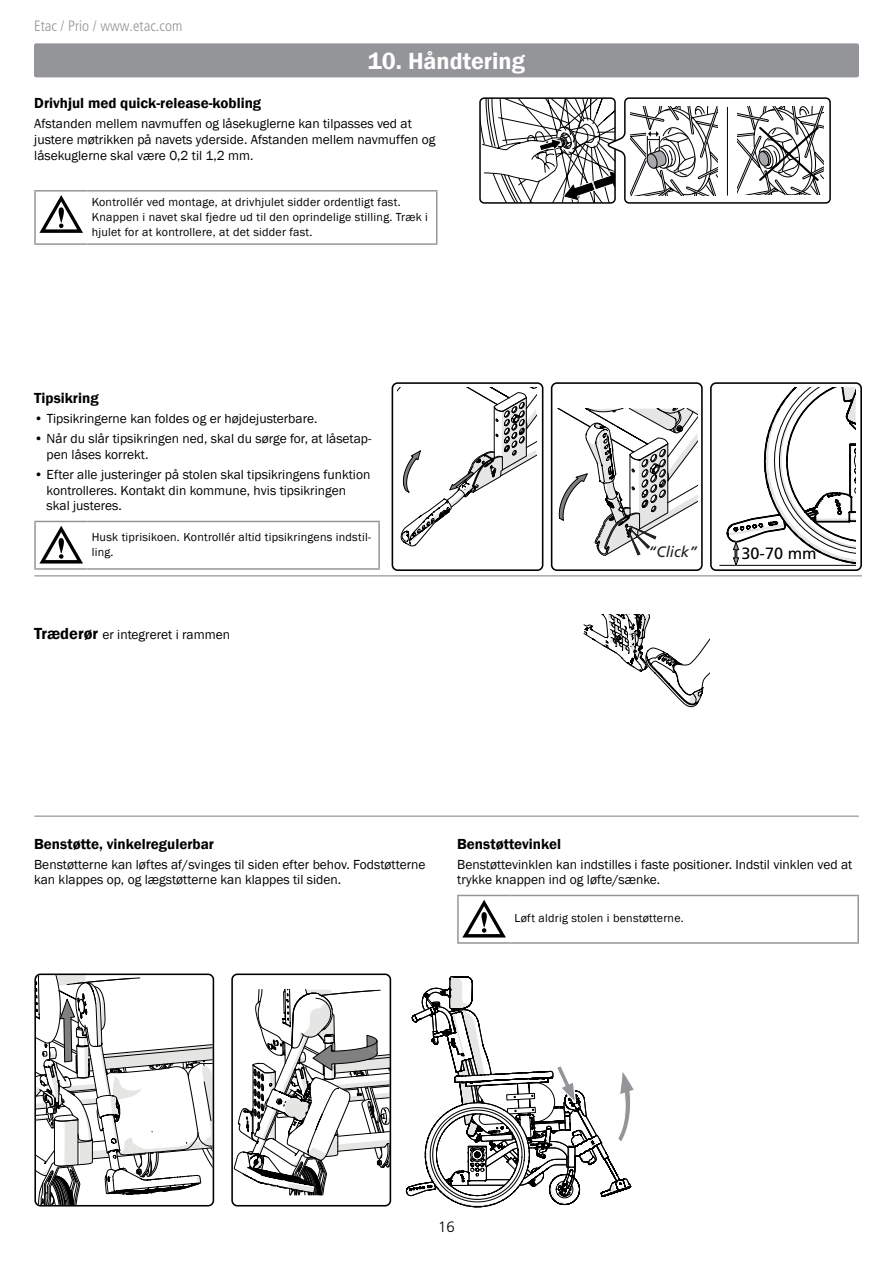
<style>
.page{position:relative;width:893px;height:1263px;background:#fff}
.page>*{position:absolute;margin:0;border:0;box-sizing:border-box;transform-origin:0 0}
.t1{font:600 24px "Franklin Gothic";color:#fff}
.t2{font:16.2px "Frutiger LT Pro";color:#000}
.t3{font:italic 15.15px "Frutiger LT Pro";color:#231f20}
.t4{font:600 15px "Franklin Gothic";color:#000}
.t5{font:300 condensed 15px "Frutiger LT Pro";color:#939598}
.t6{font:300 15px "Frutiger LT Pro";color:#000}
.t7{font:13.5px/15.8px "Franklin Gothic";color:#000}
.t8{font:12px/15px "Franklin Gothic";letter-spacing:.02em;color:#000}
.s1{font-weight:600;font-size:16.5px}
</style>
<div class="page">
<svg style="left:480px;top:97px;width:351px;height:107px"></svg>
<hr style="left:727px;top:107px;width:1px;height:89px;background:#000">
<svg style="left:398px;top:387px;width:138px;height:159px"></svg>
<div style="left:392px;top:382px;width:151px;height:189px;border:2px solid #000;border-radius:5px"></div>
<svg style="left:557px;top:407px;width:140px;height:149px"></svg>
<div style="left:551px;top:382px;width:152px;height:189px;border:2px solid #000;border-radius:5px"></div>
<svg style="left:719px;top:387px;width:137px;height:179px"></svg>
<div style="left:710px;top:382px;width:152px;height:189px;border:2px solid #000;border-radius:5px"></div>
<svg style="left:37px;top:976px;width:178px;height:229px"></svg>
<div style="left:34px;top:973px;width:180px;height:233px;border:2px solid #000;border-radius:5px"></div>
<svg style="left:234px;top:976px;width:126px;height:220px"></svg>
<div style="left:231px;top:973px;width:160px;height:233px;border:2px solid #000;border-radius:5px"></div>
<svg style="left:360px;top:894px;width:220px;height:311px"></svg>
<svg style="left:406px;top:945px;width:228px;height:263px"></svg>
<svg style="left:584px;top:615px;width:125px;height:92px"></svg>
<hr style="left:34px;top:575px;width:828px;height:2px;background:#a7a9ac">
<hr style="left:34px;top:815px;width:825px;height:2px;background:#a7a9ac">
<hr style="left:34px;top:192px;width:2px;height:51px;background:#939598">
<hr style="left:34px;top:190px;width:53px;height:2px;background:#939598">
<hr style="left:34px;top:243px;width:53px;height:2px;background:#939598">
<hr style="left:87px;top:190px;width:350px;height:2px;background:#939598">
<hr style="left:436px;top:192px;width:1px;height:51px;background:#939598">
<hr style="left:87px;top:243px;width:350px;height:2px;background:#939598">
<svg style="left:39px;top:195px;width:44px;height:38px"></svg>
<hr style="left:34px;top:522px;width:2px;height:46px;background:#939598">
<hr style="left:34px;top:521px;width:53px;height:1px;background:#939598">
<hr style="left:34px;top:568px;width:53px;height:2px;background:#939598">
<hr style="left:87px;top:521px;width:293px;height:1px;background:#939598">
<hr style="left:378px;top:522px;width:2px;height:46px;background:#939598">
<hr style="left:87px;top:568px;width:293px;height:2px;background:#939598">
<svg style="left:39px;top:526px;width:44px;height:37px"></svg>
<hr style="left:457px;top:896px;width:2px;height:46px;background:#939598">
<hr style="left:457px;top:895px;width:53px;height:1px;background:#939598">
<hr style="left:457px;top:942px;width:53px;height:2px;background:#939598">
<hr style="left:510px;top:895px;width:349px;height:1px;background:#939598">
<hr style="left:857px;top:896px;width:2px;height:46px;background:#939598">
<hr style="left:510px;top:942px;width:349px;height:2px;background:#939598">
<svg style="left:462px;top:900px;width:44px;height:37px"></svg>
<div style="left:34px;top:43px;width:825px;height:34px;background:#939598;border-radius:2px"></div>
<p class="t5" style="left:34px;top:18px;width:150px">Etac / Prio / www.etac.com</p>
<h1 class="t1" style="left:368px;top:46px;width:159px">10. Håndtering</h1>
<p class="t4" style="left:34px;top:94px;width:228px">Drivhjul med quick-release-kobling</p>
<p class="t7" style="left:34px;top:116px;width:403px">Afstanden mellem navmuffen og låsekuglerne kan tilpasses ved at justere møtrikken på navets yderside. Afstanden mellem navmuffen og låsekuglerne skal være 0,2 til 1,2 mm.</p>
<p class="t8" style="left:92px;top:194px;width:338px">Kontrollér ved montage, at drivhjulet sidder ordentligt fast.<br>Knappen i navet skal fjedre ud til den oprindelige stilling. Træk i hjulet for at kontrollere, at det sidder fast.</p>
<p class="t4" style="left:34px;top:389px;width:66px">Tipsikring</p>
<p class="t7" style="left:34px;top:411px;width:285px">• Tipsikringerne kan foldes og er højdejusterbare.</p>
<p class="t7" style="left:47px;top:431px;width:326px;text-indent:-12px">• Når du slår tipsikringen ned, skal du sørge for, at låsetap&shy;pen låses korrekt.</p>
<p class="t7" style="left:47px;top:467px;width:325px;text-indent:-12px">• Efter alle justeringer på stolen skal tipsikringens funktion kontrolleres. Kontakt din kommune, hvis tipsikringen skal justeres.</p>
<p class="t8" style="left:92px;top:530px;width:281px">Husk tiprisikoen. Kontrollér altid tipsikringens indstil&shy;ling.</p>
<p class="t7" style="left:34px;top:627px;width:198px"><span class="s1">Træderør</span> er integreret i rammen</p>
<p class="t3" style="left:648px;top:543px;width:51px">“Click”</p>
<p class="t2" style="left:741px;top:544px;width:77px">30-70 mm</p>
<p class="t4" style="left:34px;top:834px;width:181px">Benstøtte, vinkelregulerbar</p>
<p class="t7" style="left:34px;top:857px;width:393px">Benstøtterne kan løftes af/svinges til siden efter behov. Fodstøtterne kan klappes op, og lægstøtterne kan klappes til siden.</p>
<p class="t4" style="left:457px;top:834px;width:105px">Benstøttevinkel</p>
<p class="t7" style="left:457px;top:857px;width:397px">Benstøttevinklen kan indstilles i faste positioner. Indstil vinklen ved at trykke knappen ind og løfte/sænke.</p>
<p class="t8" style="left:515px;top:911px;width:171px">Løft aldrig stolen i benstøtterne.</p>
<p class="t6" style="left:438px;top:1218px;width:18px">16</p>
</div>
